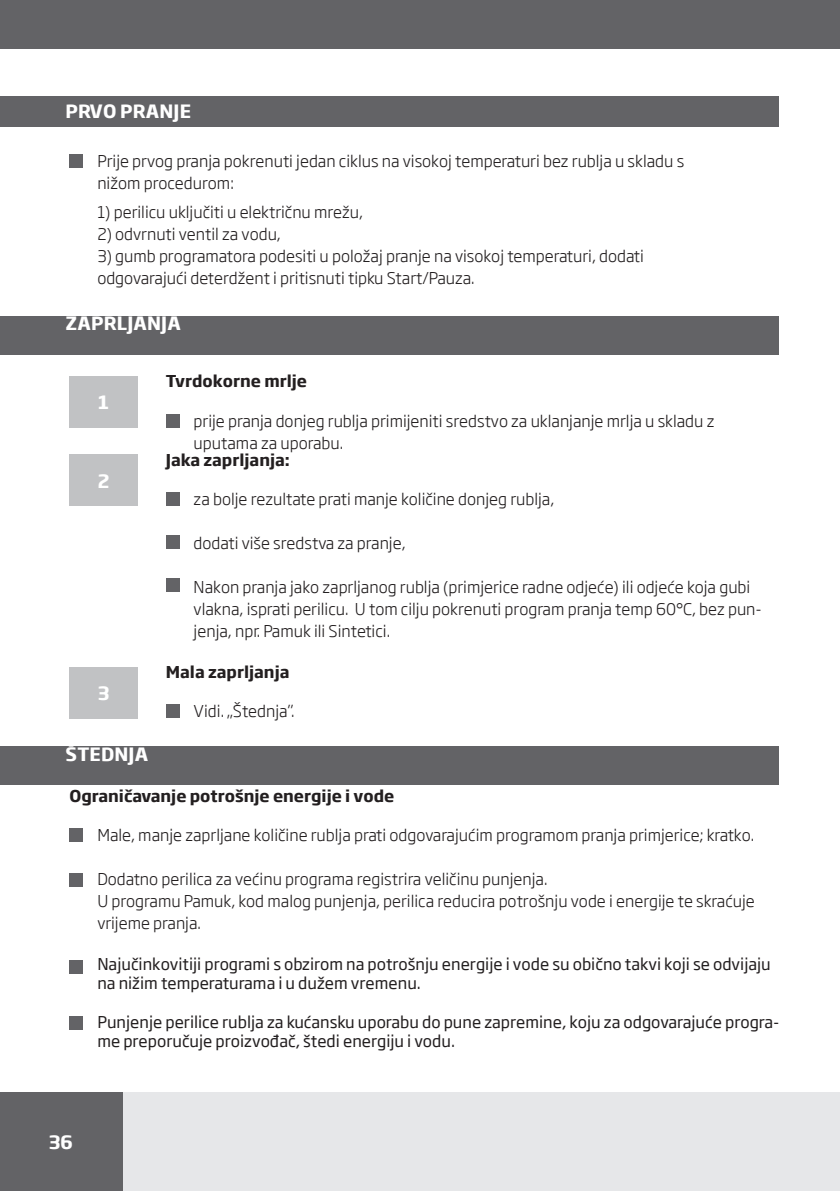
<style>
.page{position:relative;width:840px;height:1191px;background:#fff}
.page>*{position:absolute;margin:0;border:0;box-sizing:border-box;transform-origin:0 0}
.BODY-PODSTAWOWE_szanowny-kliencie{font:700 18px "Soho Gothic Pro";letter-spacing:.005em;color:#fff}
.BODY-PODSTAWOWE_szanowny-kliencie-2{font:300 16px/22px "Soho Gothic Pro";color:#231f20}
.t1{font:16px/19.2px "Soho Gothic Pro";color:#231f20}
.BODY-PODSTAWOWE_szanowny-kliencie-3{font:700 16px "Soho Gothic Pro";color:#231f20}
</style>
<div class="page">
<div style="left:0;top:96px;width:777px;height:30px;background:#636366"></div>
<div style="left:0;top:316px;width:777px;height:38px;background:#636366"></div>
<div style="left:0;top:746px;width:777px;height:38px;background:#636366"></div>
<div style="left:69px;top:377px;width:68px;height:51px;background:#c1c2c4"></div>
<div style="left:69px;top:455px;width:68px;height:51px;background:#c1c2c4"></div>
<div style="left:69px;top:667px;width:68px;height:51px;background:#c1c2c4"></div>
<div style="left:166px;top:414px;width:13px;height:14px;background:#636366"></div>
<div style="left:69px;top:828px;width:14px;height:14px;background:#636366"></div>
<div style="left:69px;top:873px;width:14px;height:14px;background:#636366"></div>
<div style="left:166px;top:492px;width:13px;height:14px;background:#636366"></div>
<div style="left:166px;top:704px;width:13px;height:14px;background:#636366"></div>
<div style="left:166px;top:535px;width:13px;height:14px;background:#636366"></div>
<div style="left:166px;top:578px;width:13px;height:14px;background:#636366"></div>
<div style="left:69px;top:155px;width:14px;height:13px;background:#636366"></div>
<div style="left:0;top:0;width:839px;height:49px;background:#636366"></div>
<div style="left:69px;top:960px;width:14px;height:13px;background:#636366"></div>
<div style="left:69px;top:1015px;width:14px;height:14px;background:#636366"></div>
<div style="left:0;top:1092px;width:839px;height:99px;background:#e6e7e9"></div>
<div style="left:0;top:1092px;width:123px;height:99px;background:#636366"></div>
<p class="BODY-PODSTAWOWE_szanowny-kliencie" style="left:66px;top:97px;width:127px">PRVO PRANJE</p>
<p class="BODY-PODSTAWOWE_szanowny-kliencie-2" style="left:97px;top:149px;width:588px">Prije prvog pranja pokrenuti jedan ciklus na visokoj temperaturi bez rublja u skladu s nižom procedurom:</p>
<p class="BODY-PODSTAWOWE_szanowny-kliencie-2" style="left:97px;top:200px;width:267px">1) perilicu uključiti u električnu mrežu,</p>
<p class="BODY-PODSTAWOWE_szanowny-kliencie-2" style="left:97px;top:222px;width:185px">2) odvrnuti ventil za vodu,</p>
<p class="BODY-PODSTAWOWE_szanowny-kliencie-2" style="left:97px;top:244px;width:548px">3) gumb programatora podesiti u položaj pranje na visokoj temperaturi, dodati odgovarajući deterdžent i pritisnuti tipku Start/Pauza.</p>
<p class="BODY-PODSTAWOWE_szanowny-kliencie" style="left:66px;top:309px;width:117px">ZAPRLJANJA</p>
<p class="BODY-PODSTAWOWE_szanowny-kliencie" style="left:98px;top:388px;width:12px">1</p>
<p class="BODY-PODSTAWOWE_szanowny-kliencie" style="left:98px;top:466px;width:13px">2</p>
<p class="BODY-PODSTAWOWE_szanowny-kliencie" style="left:98px;top:679px;width:13px">3</p>
<p class="BODY-PODSTAWOWE_szanowny-kliencie" style="left:66px;top:739px;width:84px">ŠTEDNJA</p>
<p class="BODY-PODSTAWOWE_szanowny-kliencie-3" style="left:166px;top:369px;width:143px">Tvrdokorne mrlje</p>
<p class="BODY-PODSTAWOWE_szanowny-kliencie-2" style="left:193px;top:409px;width:522px">prije pranja donjeg rublja primijeniti sredstvo za uklanjanje mrlja u skladu z uputama za uporabu.</p>
<p class="BODY-PODSTAWOWE_szanowny-kliencie-3" style="left:166px;top:447px;width:125px">Jaka zaprljanja:</p>
<p class="BODY-PODSTAWOWE_szanowny-kliencie-2" style="left:193px;top:487px;width:362px">za bolje rezultate prati manje količine donjeg rublja,</p>
<p class="BODY-PODSTAWOWE_szanowny-kliencie-2" style="left:193px;top:531px;width:213px">dodati više sredstva za pranje,</p>
<p class="BODY-PODSTAWOWE_szanowny-kliencie-2" style="left:193px;top:575px;width:569px">Nakon pranja jako zaprljanog rublja (primjerice radne odjeće) ili odjeće koja gubi vlakna, isprati perilicu. U tom cilju pokrenuti program pranja temp 60°C, bez pun&shy;jenja, npr. Pamuk ili Sintetici.</p>
<p class="BODY-PODSTAWOWE_szanowny-kliencie-3" style="left:166px;top:659px;width:125px">Mala zaprljanja</p>
<p class="BODY-PODSTAWOWE_szanowny-kliencie-2" style="left:193px;top:699px;width:102px">Vidi. „Štednja”.</p>
<p class="BODY-PODSTAWOWE_szanowny-kliencie-3" style="left:69px;top:783px;width:326px">Ograničavanje potrošnje energije i vode</p>
<p class="BODY-PODSTAWOWE_szanowny-kliencie-2" style="left:97px;top:823px;width:658px">Male, manje zaprljane količine rublja prati odgovarajućim programom pranja primjerice; kratko.</p>
<p class="BODY-PODSTAWOWE_szanowny-kliencie-2" style="left:97px;top:867px;width:451px">Dodatno perilica za većinu programa registrira veličinu punjenja.</p>
<p class="BODY-PODSTAWOWE_szanowny-kliencie-2" style="left:97px;top:889px;width:658px">U programu Pamuk, kod malog punjenja, perilica reducira potrošnju vode i energije te skraćuje vrijeme pranja.</p>
<p class="t1" style="left:97px;top:953px;width:674px">Najučinkovitiji programi s obzirom na potrošnju energije i vode su obično takvi koji se odvijaju na nižim temperaturama i u dužem vremenu.</p>
<p class="t1" style="left:97px;top:1011px;width:683px">Punjenje perilice rublja za kućansku uporabu do pune zapremine, koju za odgovarajuće progra&shy;me preporučuje proizvođač, štedi energiju i vodu.</p>
<p class="BODY-PODSTAWOWE_szanowny-kliencie" style="left:49px;top:1128px;width:26px">36</p>
</div>
